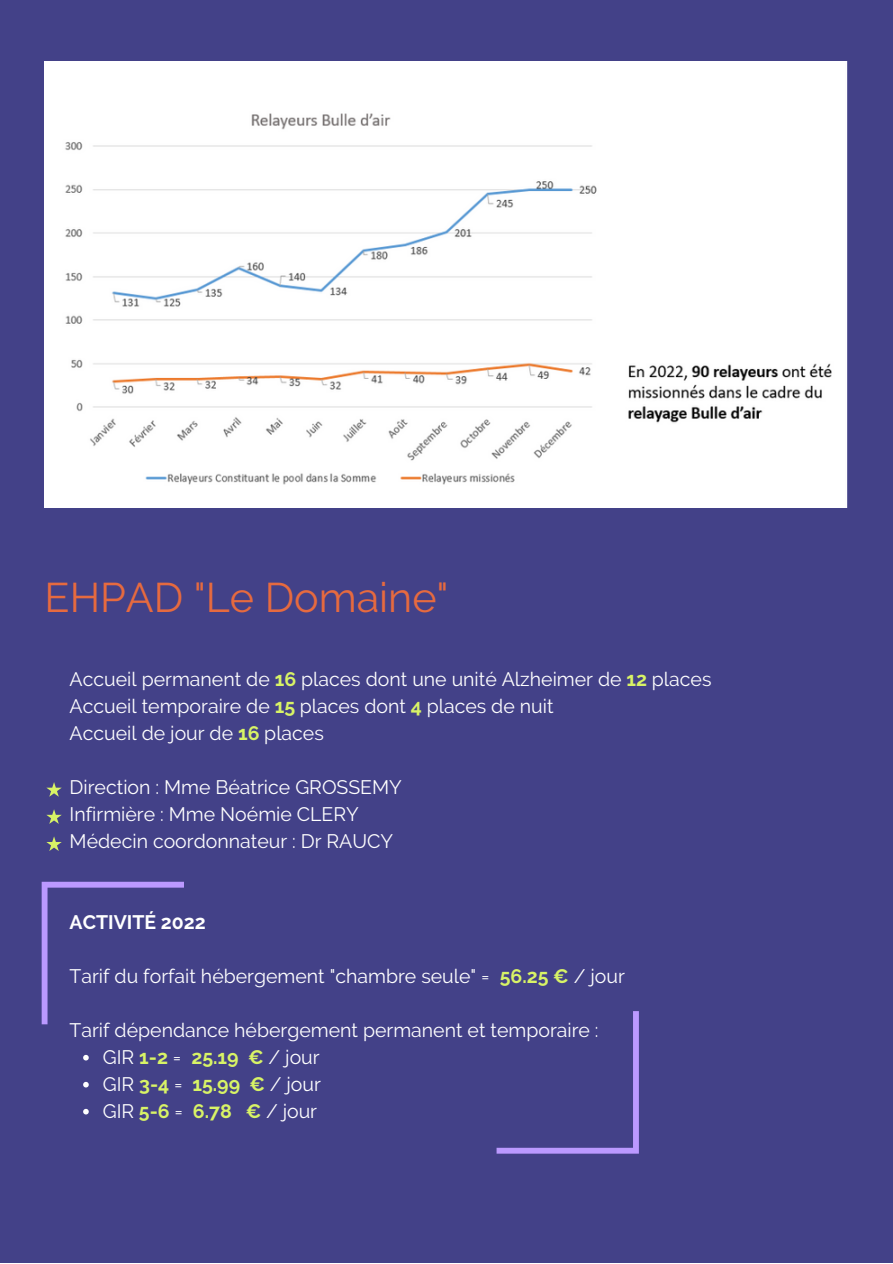
<style>
.page{position:relative;width:893px;height:1264px;background:#fff}
.page>*{position:absolute;margin:0;border:0;box-sizing:border-box;transform-origin:0 0}
.t1{font:41.25px "Raleway";color:#e66a3f}
.t2{font:19.5px "Raleway";color:#fff}
.t3{font:700 19.5px "Raleway";color:#fff}
.s1{font-weight:700;color:#d8f366}
</style>
<div class="page">
<div style="left:0;top:0;width:892px;height:1262px;background:#434188"></div>
<div style="left:45px;top:62px;width:802px;height:445px;background:#fff"></div>
<svg style="left:83px;top:1054px;width:6px;height:6px"></svg>
<svg style="left:83px;top:1081px;width:6px;height:6px"></svg>
<svg style="left:83px;top:1108px;width:6px;height:6px"></svg>
<svg style="left:46px;top:782px;width:16px;height:14px"></svg>
<svg style="left:46px;top:809px;width:16px;height:15px"></svg>
<svg style="left:46px;top:836px;width:16px;height:15px"></svg>
<svg style="left:42px;top:881px;width:142px;height:143px"></svg>
<svg style="left:496px;top:1011px;width:143px;height:142px"></svg>
<p class="t1" style="left:45px;top:573px;width:405px">EHPAD "Le Domaine"</p>
<p class="t2" style="left:70px;top:667px;width:643px">Accueil permanent de <span class="s1">16</span> places dont une unité Alzheimer de <span class="s1">12</span> places</p>
<p class="t2" style="left:70px;top:694px;width:485px">Accueil temporaire de <span class="s1">15</span> places dont <span class="s1">4</span> places de nuit</p>
<p class="t2" style="left:70px;top:721px;width:256px">Accueil de jour de <span class="s1">16</span> places</p>
<p class="t2" style="left:70px;top:775px;width:334px">Direction : Mme Béatrice GROSSEMY</p>
<p class="t2" style="left:70px;top:802px;width:291px">Infirmière : Mme Noémie CLERY</p>
<p class="t2" style="left:70px;top:829px;width:325px">Médecin coordonnateur : Dr RAUCY</p>
<p class="t3" style="left:70px;top:910px;width:138px">ACTIVITÉ 2022</p>
<p class="t2" style="left:70px;top:964px;width:556px">Tarif du forfait hébergement "chambre seule" = <span class="s1">56.25 €</span> / jour</p>
<p class="t2" style="left:70px;top:1018px;width:530px">Tarif dépendance hébergement permanent et temporaire :</p>
<p class="t2" style="left:103px;top:1045px;width:218px">GIR <span class="s1">1-2</span> = <span class="s1">25.19 €</span> / jour</p>
<p class="t2" style="left:103px;top:1072px;width:220px">GIR <span class="s1">3-4</span> = <span class="s1">15.99 €</span> / jour</p>
<p class="t2" style="left:103px;top:1099px;width:216px">GIR <span class="s1">5-6</span> = <span class="s1">6.78 €</span> / jour</p>
</div>
